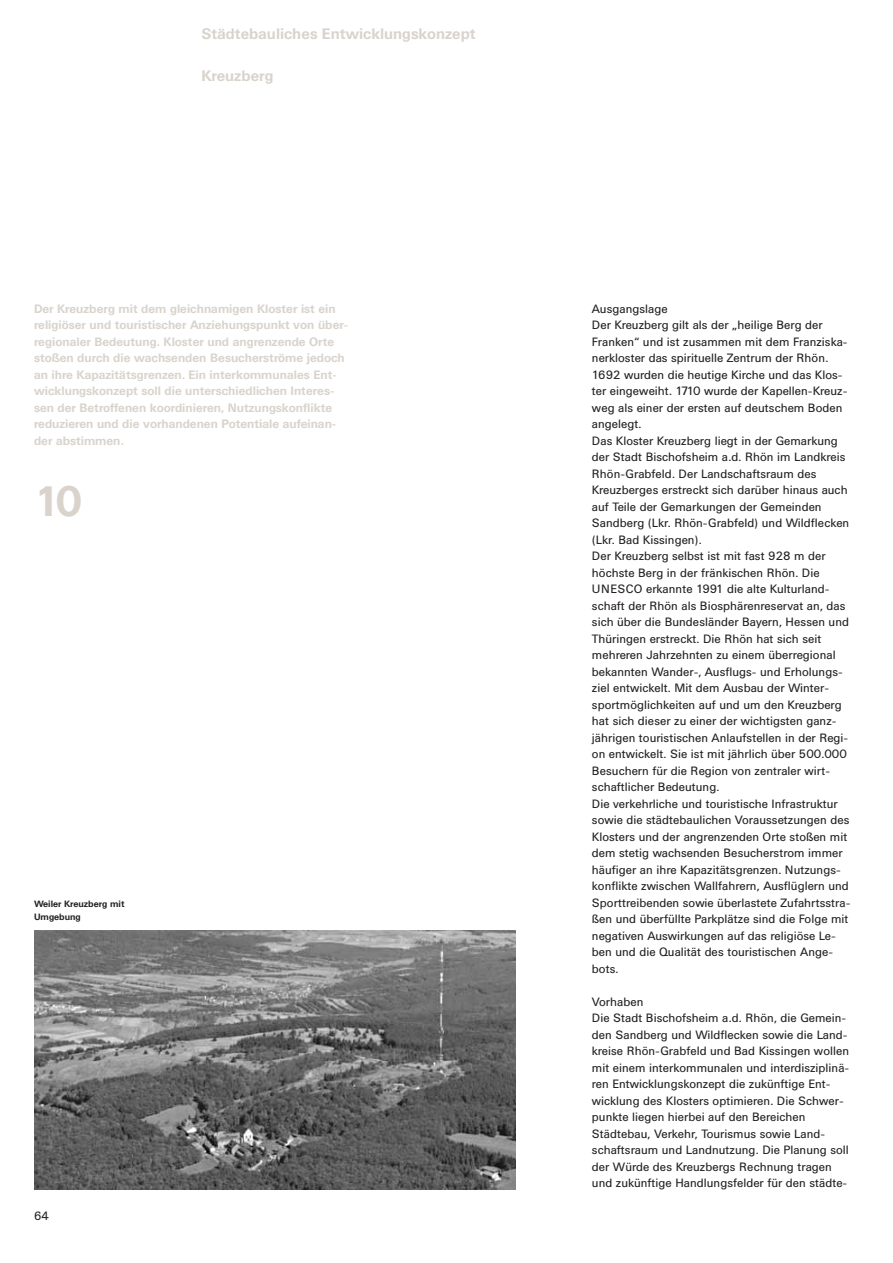
<style>
.page{position:relative;width:893px;height:1263px;background:#fff}
.page>*{position:absolute;margin:0;border:0;box-sizing:border-box;transform-origin:0 0}
.t1{font:700 42px "Univers BQ";color:#d9d3cc}
.t2{font:700 15px "Univers BQ";color:#d9d3cc}
.t3{font:12px/16.5px "Univers BQ";color:#231f20}
.t4{font:700 12px/16.5px "Univers BQ";color:#d9d3cc}
.t5{font:700 9px/13.2px "Univers BQ";color:#231f20}
</style>
<div class="page">
<img style="left:34px;top:931px;width:482px;height:258px">
<p class="t2" style="left:201px;top:25px;width:276px">Städtebauliches Entwicklungskonzept</p>
<p class="t2" style="left:201px;top:67px;width:74px">Kreuzberg</p>
<p class="t4" style="left:34px;top:300px;width:316px">Der Kreuzberg mit dem gleichnamigen Kloster ist ein religiöser und touristischer Anziehungspunkt von über&shy;regionaler Bedeutung. Kloster und angrenzende Orte stoßen durch die wachsenden Besucherströme jedoch an ihre Kapazitätsgrenzen. Ein interkommunales Ent&shy;wicklungskonzept soll die unterschiedlichen Interes&shy;sen der Betroffenen koordinieren, Nutzungskonflikte reduzieren und die vorhandenen Potentiale aufeinan&shy;der abstimmen.</p>
<h1 class="t1" style="left:34px;top:478px;width:50px">10</h1>
<p class="t5" style="left:34px;top:897px;width:92px">Weiler Kreuzberg mit<br>Umgebung</p>
<p class="t3" style="left:34px;top:1208px;width:16px">64</p>
<p class="t3" style="left:592px;top:301px;width:260px">Ausgangslage<br>Der Kreuzberg gilt als der „heilige Berg der Franken“ und ist zusammen mit dem Franziska&shy;nerkloster das spirituelle Zentrum der Rhön.<br>1692 wurden die heutige Kirche und das Klos&shy;ter eingeweiht. 1710 wurde der Kapellen-Kreuz&shy;weg als einer der ersten auf deutschem Boden angelegt.<br>Das Kloster Kreuzberg liegt in der Gemarkung der Stadt Bischofsheim a.d. Rhön im Landkreis Rhön-Grabfeld. Der Landschaftsraum des Kreuzberges erstreckt sich darüber hinaus auch auf Teile der Gemarkungen der Gemeinden Sandberg (Lkr. Rhön-Grabfeld) und Wildflecken (Lkr. Bad Kissingen).<br>Der Kreuzberg selbst ist mit fast 928 m der höchste Berg in der fränkischen Rhön. Die UNESCO erkannte 1991 die alte Kulturland&shy;schaft der Rhön als Biosphärenreservat an, das sich über die Bundesländer Bayern, Hessen und Thüringen erstreckt. Die Rhön hat sich seit mehreren Jahrzehnten zu einem überregional bekannten Wander-, Ausflugs- und Erholungs&shy;ziel entwickelt. Mit dem Ausbau der Winter&shy;sportmöglichkeiten auf und um den Kreuzberg hat sich dieser zu einer der wichtigsten ganz&shy;jährigen touristischen Anlaufstellen in der Regi&shy;on entwickelt. Sie ist mit jährlich über 500.000<br>Besuchern für die Region von zentraler wirt&shy;schaftlicher Bedeutung.<br>Die verkehrliche und touristische Infrastruktur sowie die städtebaulichen Voraussetzungen des Klosters und der angrenzenden Orte stoßen mit dem stetig wachsenden Besucherstrom immer häufiger an ihre Kapazitätsgrenzen. Nutzungs&shy;konflikte zwischen Wallfahrern, Ausflüglern und Sporttreibenden sowie überlastete Zufahrtsstra&shy;ßen und überfüllte Parkplätze sind die Folge mit negativen Auswirkungen auf das religiöse Le&shy;ben und die Qualität des touristischen Ange&shy;bots.</p>
<p class="t3" style="left:592px;top:994px;width:259px">Vorhaben<br>Die Stadt Bischofsheim a.d. Rhön, die Gemein&shy;den Sandberg und Wildflecken sowie die Land&shy;kreise Rhön-Grabfeld und Bad Kissingen wollen mit einem interkommunalen und interdisziplinä&shy;ren Entwicklungskonzept die zukünftige Ent&shy;wicklung des Klosters optimieren. Die Schwer&shy;punkte liegen hierbei auf den Bereichen Städtebau, Verkehr, Tourismus sowie Land&shy;schaftsraum und Landnutzung. Die Planung soll der Würde des Kreuzbergs Rechnung tragen und zukünftige Handlungsfelder für den städte-</p>
</div>
